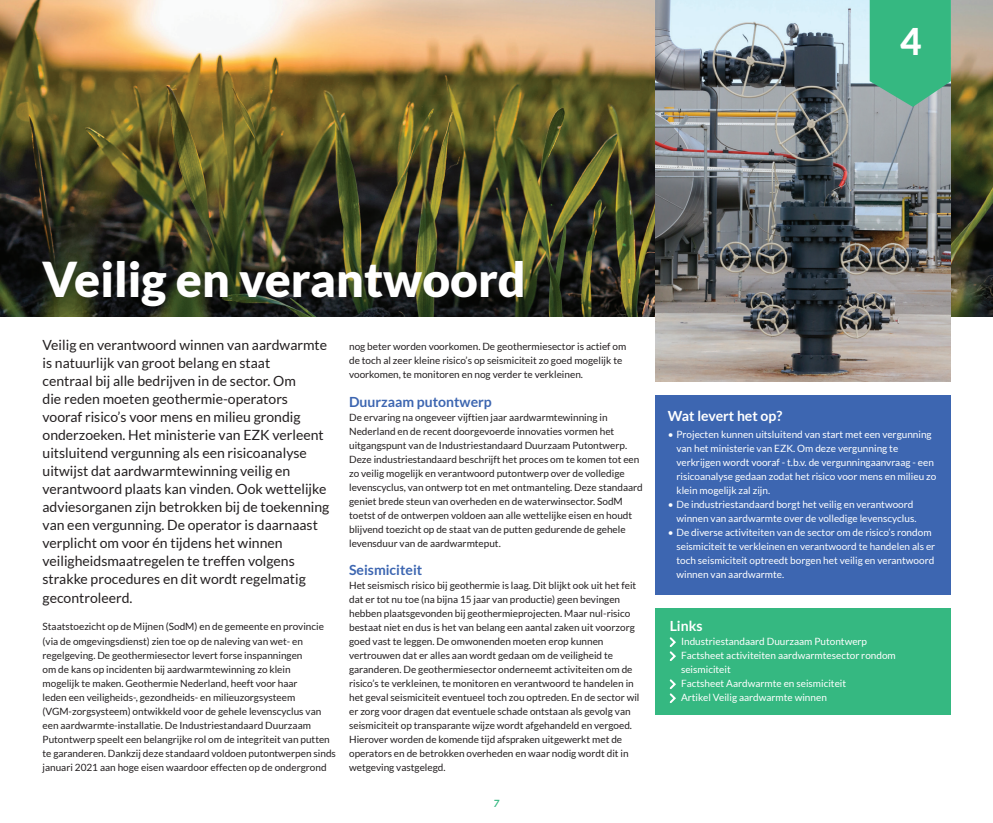
<style>
.page{position:relative;width:993px;height:823px;background:#fff}
.page>*{position:absolute;margin:0;border:0;box-sizing:border-box;transform-origin:0 0}
.t1{font:900 48px "Lato";color:#fff}
.t2{font:800 36.8px "Lato";color:#fff}
.t3{font:14px/18px "Lato";color:#231f20}
.t4{font:700 14px "Lato";color:#3d66b1}
.t5{font:700 14px "Lato";color:#fff}
.t6{font:10px/14px "Lato";color:#231f20}
.t7{font:10px/14px "Lato";color:#fff}
.t8{font:italic 700 10px "Lato";color:#35b881}
</style>
<div class="page">
<img style="left:0;top:0;width:992px;height:317px">
<img style="left:655px;top:0;width:295px;height:381px">
<div style="left:655px;top:395px;width:295px;height:198px;background:#3d66b1"></div>
<div style="left:655px;top:607px;width:295px;height:107px;background:#35b881"></div>
<svg style="left:669px;top:637px;width:7px;height:24px"></svg>
<svg style="left:669px;top:679px;width:7px;height:24px"></svg>
<svg style="left:869px;top:0;width:81px;height:107px;background:#43b687"></svg>
<h2 class="t2" style="left:900px;top:14px;width:23px">4</h2>
<h1 class="t1" style="left:42px;top:251px;width:485px">Veilig en verantwoord</h1>
<p class="t3" style="left:43px;top:336px;width:288px">Veilig en verantwoord winnen van aardwarmte is natuurlijk van groot belang en staat<br>centraal bij alle bedrijven in de sector. Om<br>die reden moeten geothermie-operators vooraf risico’s voor mens en milieu grondig onderzoeken. Het ministerie van EZK verleent uitsluitend vergunning als een risicoanalyse uitwijst dat aardwarmtewinning veilig en verantwoord plaats kan vinden. Ook wettelijke adviesorganen zijn betrokken bij de toekenning van een vergunning. De operator is daarnaast verplicht om voor én tijdens het winnen veiligheidsmaatregelen te treffen volgens strakke procedures en dit wordt regelmatig gecontroleerd.</p>
<p class="t6" style="left:43px;top:619px;width:295px">Staatstoezicht op de Mijnen (SodM) en de gemeente en provincie (via de omgevingsdienst) zien toe op de naleving van wet- en regelgeving. De geothermiesector levert forse inspanningen<br>om de kans op incidenten bij aardwarmtewinning zo klein<br>mogelijk te maken. Geothermie Nederland, heeft voor haar<br>leden een veiligheids-, gezondheids- en milieuzorgsysteem (VGM-zorgsysteem) ontwikkeld voor de gehele levenscyclus van een aardwarmte-installatie. De Industriestandaard Duurzaam Putontwerp speelt een belangrijke rol om de integriteit van putten te garanderen. Dankzij deze standaard voldoen putontwerpen sinds januari 2021 aan hoge eisen waardoor effecten op de ondergrond</p>
<p class="t6" style="left:349px;top:339px;width:279px">nog beter worden voorkomen. De geothermiesector is actief om de toch al zeer kleine risico’s op seismiciteit zo goed mogelijk te voorkomen, te monitoren en nog verder te verkleinen.</p>
<h3 class="t4" style="left:349px;top:393px;width:144px">Duurzaam putontwerp</h3>
<p class="t6" style="left:349px;top:409px;width:295px">De ervaring na ongeveer vijftien jaar aardwarmtewinning in Nederland en de recent doorgevoerde innovaties vormen het uitgangspunt van de Industriestandaard Duurzaam Putontwerp.<br>Deze industriestandaard beschrijft het proces om te komen tot een zo veilig mogelijk en verantwoord putontwerp over de volledige levenscyclus, van ontwerp tot en met ontmanteling. Deze standaard geniet brede steun van overheden en de waterwinsector. SodM toetst of de ontwerpen voldoen aan alle wettelijke eisen en houdt blijvend toezicht op de staat van de putten gedurende de gehele levensduur van de aardwarmteput.</p>
<h3 class="t4" style="left:349px;top:561px;width:75px">Seismiciteit</h3>
<p class="t6" style="left:349px;top:577px;width:292px">Het seismisch risico bij geothermie is laag. Dit blijkt ook uit het feit dat er tot nu toe (na bijna 15 jaar van productie) geen bevingen hebben plaatsgevonden bij geothermieprojecten. Maar nul-risico bestaat niet en dus is het van belang een aantal zaken uit voorzorg goed vast te leggen. De omwonenden moeten erop kunnen vertrouwen dat er alles aan wordt gedaan om de veiligheid te garanderen. De geothermiesector onderneemt activiteiten om de risico’s te verkleinen, te monitoren en verantwoord te handelen in het geval seismiciteit eventueel toch zou optreden. En de sector wil er zorg voor dragen dat eventuele schade ontstaan als gevolg van seismiciteit op transparante wijze wordt afgehandeld en vergoed.<br>Hierover worden de komende tijd afspraken uitgewerkt met de operators en de betrokken overheden en waar nodig wordt dit in wetgeving vastgelegd.</p>
<p class="t8" style="left:493px;top:797px;width:7px">7</p>
<h3 class="t5" style="left:667px;top:407px;width:116px">Wat levert het op?</h3>
<p class="t7" style="left:676px;top:427px;width:261px;text-indent:-8px">• Projecten kunnen uitsluitend van start met een vergunning van het ministerie van EZK. Om deze vergunning te verkrijgen wordt vooraf - t.b.v. de vergunningaanvraag - een risicoanalyse gedaan zodat het risico voor mens en milieu zo klein mogelijk zal zijn.</p>
<p class="t7" style="left:676px;top:497px;width:241px;text-indent:-8px">• De industriestandaard borgt het veilig en verantwoord winnen van aardwarmte over de volledige levenscyclus.</p>
<p class="t7" style="left:676px;top:525px;width:260px;text-indent:-8px">• De diverse activiteiten van de sector om de risico’s rondom seismiciteit te verkleinen en verantwoord te handelen als er toch seismiciteit optreedt borgen het veilig en verantwoord winnen van aardwarmte.</p>
<h3 class="t5" style="left:669px;top:617px;width:34px">Links</h3>
<p class="t7" style="left:680px;top:634px;width:216px">Industriestandaard Duurzaam Putontwerp Factsheet activiteiten aardwarmtesector rondom seismiciteit<br>Factsheet Aardwarmte en seismiciteit<br>Artikel Veilig aardwarmte winnen</p>
</div>
